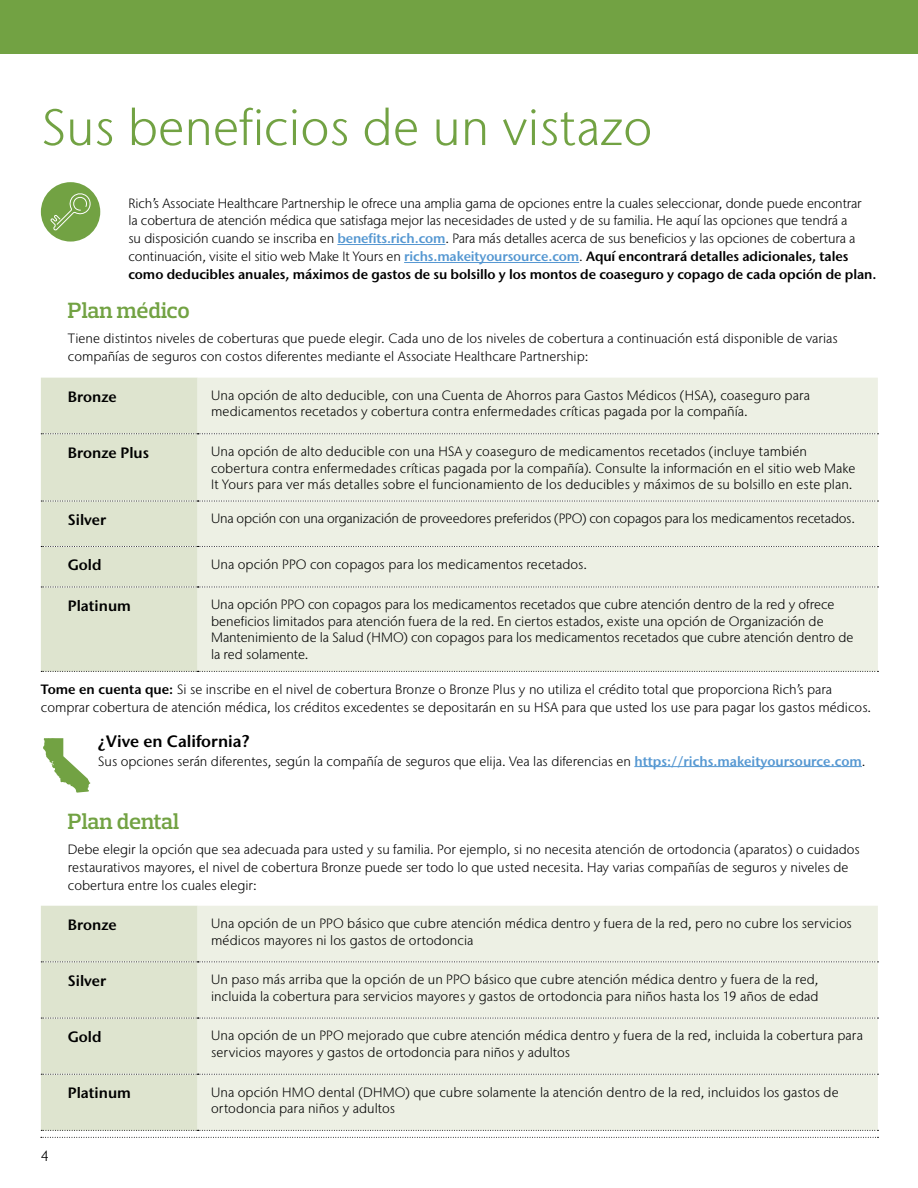
<style>
.page{position:relative;width:918px;height:1188px;background:#fff}
.page>*{position:absolute;margin:0;border:0;box-sizing:border-box;transform-origin:0 0}
.t1{font:300 51px "Stone Sans IIITC Pro";color:#72a243}
.t2{font:600 22.5px "Prelo Slab";letter-spacing:-.005em;color:#72a243}
.t3{font:600 16.5px "Stone Sans IIITC Pro";color:#000}
.t4{font:600 15px "Stone Sans IIITC Pro";color:#000}
.t5{font:300 15px "Stone Sans IIITC Pro";color:#000}
.t6{font:300 13.5px/16.5px "Stone Sans IIITC Pro";color:#000}
.s1{font-weight:600;color:#5698d2}
.s2{font-weight:600}
</style>
<div class="page">
<svg style="left:41px;top:1137px;width:838px;height:1px"></svg>
<div style="left:41px;top:378px;width:157px;height:293px;background:#dee4cf"></div>
<div style="left:198px;top:378px;width:680px;height:293px;background:#edf0e4"></div>
<svg style="left:41px;top:501px;width:837px;height:1px"></svg>
<svg style="left:41px;top:546px;width:837px;height:1px"></svg>
<svg style="left:41px;top:587px;width:837px;height:1px"></svg>
<svg style="left:41px;top:433px;width:837px;height:1px"></svg>
<svg style="left:41px;top:671px;width:837px;height:1px"></svg>
<svg style="left:41px;top:906px;width:837px;height:225px;background:#e9ecdf"></svg>
<hr style="left:337px;top:244px;width:108px;height:1px;background:#5698d2">
<hr style="left:404px;top:262px;width:175px;height:1px;background:#5698d2">
<hr style="left:634px;top:766px;width:228px;height:1px;background:#5698d2">
<svg style="left:43px;top:738px;width:47px;height:55px"></svg>
<div style="left:0;top:0;width:918px;height:54px;background:#72a243"></div>
<div style="left:41px;top:182px;width:59px;height:60px;background:#72a243;border-radius:50%"></div>
<svg style="left:50px;top:193px;width:41px;height:38px"></svg>
<h1 class="t1" style="left:41px;top:96px;width:613px">Sus beneficios de un vistazo</h1>
<p class="t6" style="left:129px;top:194px;width:750px;line-height:18px">Rich’s Associate Healthcare Partnership le ofrece una amplia gama de opciones entre la cuales seleccionar, donde puede encontrar<br>la cobertura de atención médica que satisfaga mejor las necesidades de usted y de su familia. He aquí las opciones que tendrá a<br>su disposición cuando se inscriba en <span class="s1">benefits.rich.com</span>. Para más detalles acerca de sus beneficios y las opciones de cobertura a continuación, visite el sitio web Make It Yours en <span class="s1">richs.makeityoursource.com</span>. <span class="s2">Aquí encontrará detalles adicionales, tales como deducibles anuales, máximos de gastos de su bolsillo y los montos de coaseguro y copago de cada opción de plan.</span></p>
<h2 class="t2" style="left:68px;top:297px;width:123px">Plan médico</h2>
<p class="t6" style="left:68px;top:329px;width:771px;line-height:18px">Tiene distintos niveles de coberturas que puede elegir. Cada uno de los niveles de cobertura a continuación está disponible de varias compañías de seguros con costos diferentes mediante el Associate Healthcare Partnership:</p>
<p class="t4" style="left:68px;top:387px;width:50px">Bronze</p>
<p class="t6" style="left:211px;top:387px;width:601px">Una opción de alto deducible, con una Cuenta de Ahorros para Gastos Médicos (HSA), coaseguro para medicamentos recetados y cobertura contra enfermedades críticas pagada por la compañía.</p>
<p class="t4" style="left:68px;top:443px;width:83px">Bronze Plus</p>
<p class="t6" style="left:211px;top:443px;width:646px">Una opción de alto deducible con una HSA y coaseguro de medicamentos recetados (incluye también cobertura contra enfermedades críticas pagada por la compañía). Consulte la información en el sitio web Make<br>It Yours para ver más detalles sobre el funcionamiento de los deducibles y máximos de su bolsillo en este plan.</p>
<p class="t4" style="left:68px;top:510px;width:40px">Silver</p>
<p class="t6" style="left:211px;top:510px;width:645px">Una opción con una organización de proveedores preferidos (PPO) con copagos para los medicamentos recetados.</p>
<p class="t4" style="left:68px;top:556px;width:35px">Gold</p>
<p class="t6" style="left:211px;top:556px;width:378px">Una opción PPO con copagos para los medicamentos recetados.</p>
<p class="t4" style="left:68px;top:596px;width:65px">Platinum</p>
<p class="t6" style="left:211px;top:596px;width:644px">Una opción PPO con copagos para los medicamentos recetados que cubre atención dentro de la red y ofrece beneficios limitados para atención fuera de la red. En ciertos estados, existe una opción de Organización de Mantenimiento de la Salud (HMO) con copagos para los medicamentos recetados que cubre atención dentro de la red solamente.</p>
<p class="t6" style="left:41px;top:681px;width:832px;line-height:18px"><span class="s2">Tome en cuenta que:</span> Si se inscribe en el nivel de cobertura Bronze o Bronze Plus y no utiliza el crédito total que proporciona Rich’s para comprar cobertura de atención médica, los créditos excedentes se depositarán en su HSA para que usted los use para pagar los gastos médicos.</p>
<p class="t3" style="left:98px;top:731px;width:154px">¿Vive en California?</p>
<p class="t6" style="left:98px;top:753px;width:769px">Sus opciones serán diferentes, según la compañía de seguros que elija. Vea las diferencias en <span class="s1">https://richs.makeityoursource.com</span>.</p>
<p class="t5" style="left:40px;top:1147px;width:10px">4</p>
<h2 class="t2" style="left:68px;top:808px;width:113px">Plan dental</h2>
<p class="t6" style="left:68px;top:840px;width:793px;line-height:18px">Debe elegir la opción que sea adecuada para usted y su familia. Por ejemplo, si no necesita atención de ortodoncia (aparatos) o cuidados restaurativos mayores, el nivel de cobertura Bronze puede ser todo lo que usted necesita. Hay varias compañías de seguros y niveles de cobertura entre los cuales elegir:</p>
<p class="t4" style="left:68px;top:915px;width:50px">Bronze</p>
<p class="t6" style="left:211px;top:915px;width:642px">Una opción de un PPO básico que cubre atención médica dentro y fuera de la red, pero no cubre los servicios médicos mayores ni los gastos de ortodoncia</p>
<p class="t4" style="left:68px;top:971px;width:40px">Silver</p>
<p class="t6" style="left:211px;top:971px;width:609px">Un paso más arriba que la opción de un PPO básico que cubre atención médica dentro y fuera de la red, incluida la cobertura para servicios mayores y gastos de ortodoncia para niños hasta los 19 años de edad</p>
<p class="t4" style="left:68px;top:1027px;width:35px">Gold</p>
<p class="t6" style="left:211px;top:1027px;width:653px">Una opción de un PPO mejorado que cubre atención médica dentro y fuera de la red, incluida la cobertura para servicios mayores y gastos de ortodoncia para niños y adultos</p>
<p class="t4" style="left:68px;top:1083px;width:65px">Platinum</p>
<p class="t6" style="left:211px;top:1083px;width:629px">Una opción HMO dental (DHMO) que cubre solamente la atención dentro de la red, incluidos los gastos de ortodoncia para niños y adultos</p>
</div>
